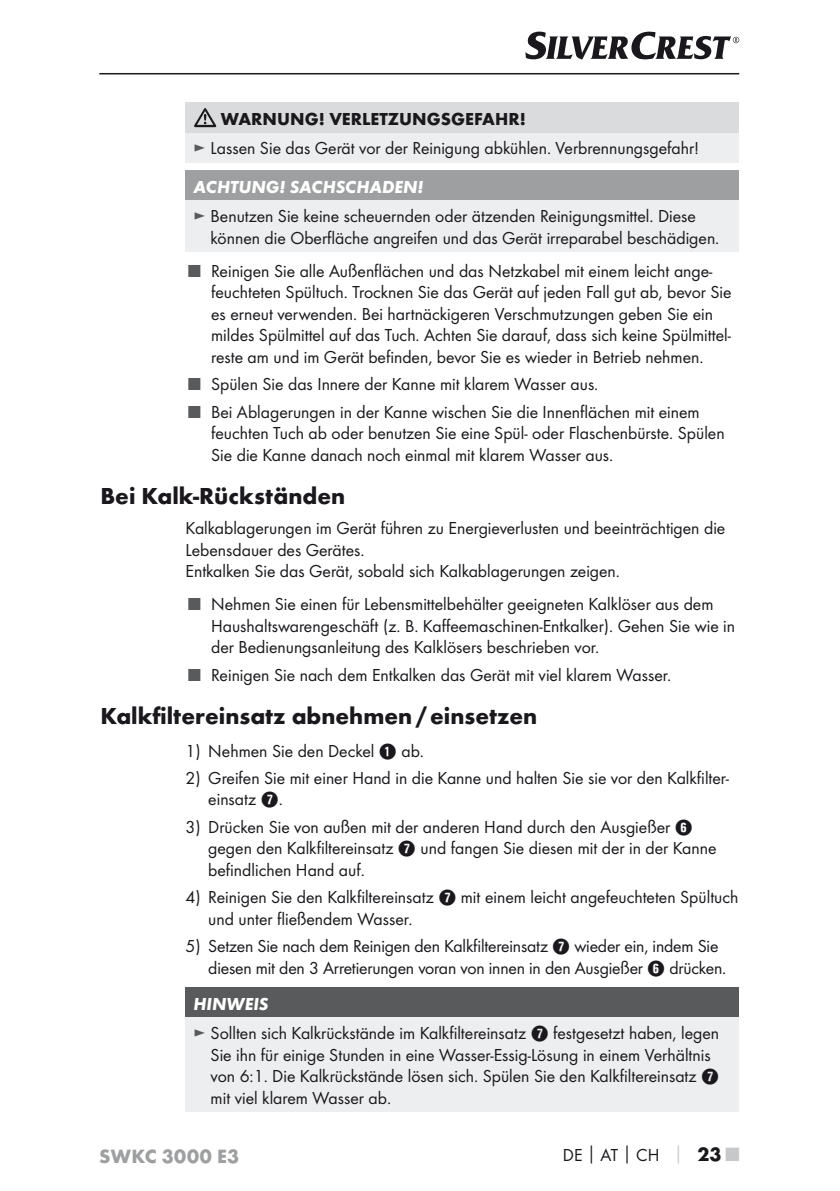
<style>
.page{position:relative;width:840px;height:1191px;background:#fff}
.page>*{position:absolute;margin:0;border:0;box-sizing:border-box;transform-origin:0 0}
.t1{font:700 24px "Futura";color:#1a181c}
.t2{font:700 20px "Futura";letter-spacing:.02em;color:#9d9fa0}
.t3{font:18px/21.6px "Futura Boo";color:#1a181c}
.t4{font:italic 700 18px "Futura";color:#fff}
.t5{font:700 18px "Futura";color:#1a181c}
.s1{color:#595a5b}
.s2{font-family:"Hako PI Nummern"}
.s3{font-family:"Futura";font-weight:700}
.s4{font-family:"Futura";font-weight:700;color:#c7c8ca}
.s5{font-family:"Futura";font-weight:700;font-size:20px}
.s6{font-family:"Futura";font-weight:700;font-size:20px;color:#c7c8ca}
</style>
<div class="page">
<hr style="left:99px;top:73px;width:639px;height:1px;background:#1a181c">
<svg style="left:525px;top:32px;width:213px;height:28px"></svg>
<div style="left:185px;top:102px;width:553px;height:31px;background:#dadbdc"></div>
<div style="left:185px;top:133px;width:553px;height:29px;background:#edeeef"></div>
<svg style="left:194px;top:108px;width:22px;height:19px"></svg>
<div style="left:185px;top:170px;width:553px;height:31px;background:#9d9fa0"></div>
<div style="left:185px;top:201px;width:553px;height:51px;background:#edeeef"></div>
<div style="left:185px;top:987px;width:553px;height:30px;background:#595a5b"></div>
<div style="left:185px;top:1017px;width:553px;height:95px;background:#edeeef"></div>
<p class="t5" style="left:221px;top:108px;width:306px">WARNUNG! VERLETZUNGSGEFAHR!</p>
<p class="t3" style="left:193px;top:137px;width:507px"><span class="s1">►</span> Lassen Sie das Gerät vor der Reinigung abkühlen. Verbrennungsgefahr!</p>
<p class="t4" style="left:193px;top:175px;width:231px">ACHTUNG! SACHSCHADEN!</p>
<p class="t3" style="left:210px;top:205px;width:507px;text-indent:-17px"><span class="s1">►</span> Benutzen Sie keine scheuernden oder ätzenden Reinigungsmittel. Diese können die Oberfläche angreifen und das Gerät irreparabel beschädigen.</p>
<p class="t3" style="left:211px;top:260px;width:521px;text-indent:-23px"><span class="s1">■</span> Reinigen Sie alle Außenflächen und das Netzkabel mit einem leicht ange&shy;feuchteten Spültuch. Trocknen Sie das Gerät auf jeden Fall gut ab, bevor Sie es erneut verwenden. Bei hartnäckigeren Verschmutzungen geben Sie ein mildes Spülmittel auf das Tuch. Achten Sie darauf, dass sich keine Spülmittel&shy;reste am und im Gerät befinden, bevor Sie es wieder in Betrieb nehmen.</p>
<p class="t3" style="left:188px;top:373px;width:409px"><span class="s1">■</span> Spülen Sie das Innere der Kanne mit klarem Wasser aus.</p>
<p class="t3" style="left:211px;top:401px;width:514px;text-indent:-23px"><span class="s1">■</span> Bei Ablagerungen in der Kanne wischen Sie die Innenflächen mit einem feuchten Tuch ab oder benutzen Sie eine Spül- oder Flaschenbürste. Spülen<br>Sie die Kanne danach noch einmal mit klarem Wasser aus.</p>
<h1 class="t1" style="left:100px;top:481px;width:246px">Bei Kalk-Rückständen</h1>
<p class="t3" style="left:185px;top:517px;width:541px">Kalkablagerungen im Gerät führen zu Energieverlusten und beeinträchtigen die<br>Lebensdauer des Gerätes.<br>Entkalken Sie das Gerät, sobald sich Kalkablagerungen zeigen.</p>
<p class="t3" style="left:211px;top:593px;width:525px;text-indent:-23px"><span class="s1">■</span> Nehmen Sie einen für Lebensmittelbehälter geeigneten Kalklöser aus dem<br>Haushaltswarengeschäft (z. B. Kaffeemaschinen-Entkalker). Gehen Sie wie in der Bedienungsanleitung des Kalklösers beschrieben vor.</p>
<p class="t3" style="left:188px;top:663px;width:481px"><span class="s1">■</span> Reinigen Sie nach dem Entkalken das Gerät mit viel klarem Wasser.</p>
<h1 class="t1" style="left:100px;top:700px;width:438px">Kalkfiltereinsatz abnehmen/einsetzen</h1>
<p class="t3" style="left:185px;top:739px;width:237px">1) Nehmen Sie den Deckel <span class="s2">1</span> ab.</p>
<p class="t3" style="left:208px;top:767px;width:522px;text-indent:-23px">2) Greifen Sie mit einer Hand in die Kanne und halten Sie sie vor den Kalkfilter&shy;einsatz <span class="s2">7</span>.</p>
<p class="t3" style="left:208px;top:816px;width:509px;text-indent:-23px">3) Drücken Sie von außen mit der anderen Hand durch den Ausgießer <span class="s2">6 </span>gegen den Kalkfiltereinsatz <span class="s2">7</span> und fangen Sie diesen mit der in der Kanne befindlichen Hand auf.</p>
<p class="t3" style="left:208px;top:886px;width:531px;text-indent:-23px">4) Reinigen Sie den Kalkfiltereinsatz <span class="s2">7</span> mit einem leicht angefeuchteten Spültuch und unter fließendem Wasser.</p>
<p class="t3" style="left:208px;top:935px;width:517px;text-indent:-23px">5) Setzen Sie nach dem Reinigen den Kalkfiltereinsatz <span class="s2">7</span> wieder ein, indem Sie diesen mit den 3 Arretierungen voran von innen in den Ausgießer <span class="s2">6</span> drücken.</p>
<p class="t4" style="left:193px;top:992px;width:76px">HINWEIS</p>
<p class="t3" style="left:210px;top:1022px;width:510px;text-indent:-17px"><span class="s1">►</span> Sollten sich Kalkrückstände im Kalkfiltereinsatz <span class="s2">7</span> festgesetzt haben, legen Sie ihn für einige Stunden in eine Wasser-Essig-Lösung in einem Verhältnis von 6:1. Die Kalkrückstände lösen sich. Spülen Sie den Kalkfiltereinsatz <span class="s2">7 </span>mit viel klarem Wasser ab.</p>
<p class="t2" style="left:99px;top:1143px;width:141px">SWKC 3000 E3</p>
<p class="t3" style="left:562px;top:1144px;width:178px">DE<span class="s3">│</span>AT<span class="s3">│</span>CH <span class="s4">│</span> <span class="s5">23</span> <span class="s6">■</span></p>
</div>
